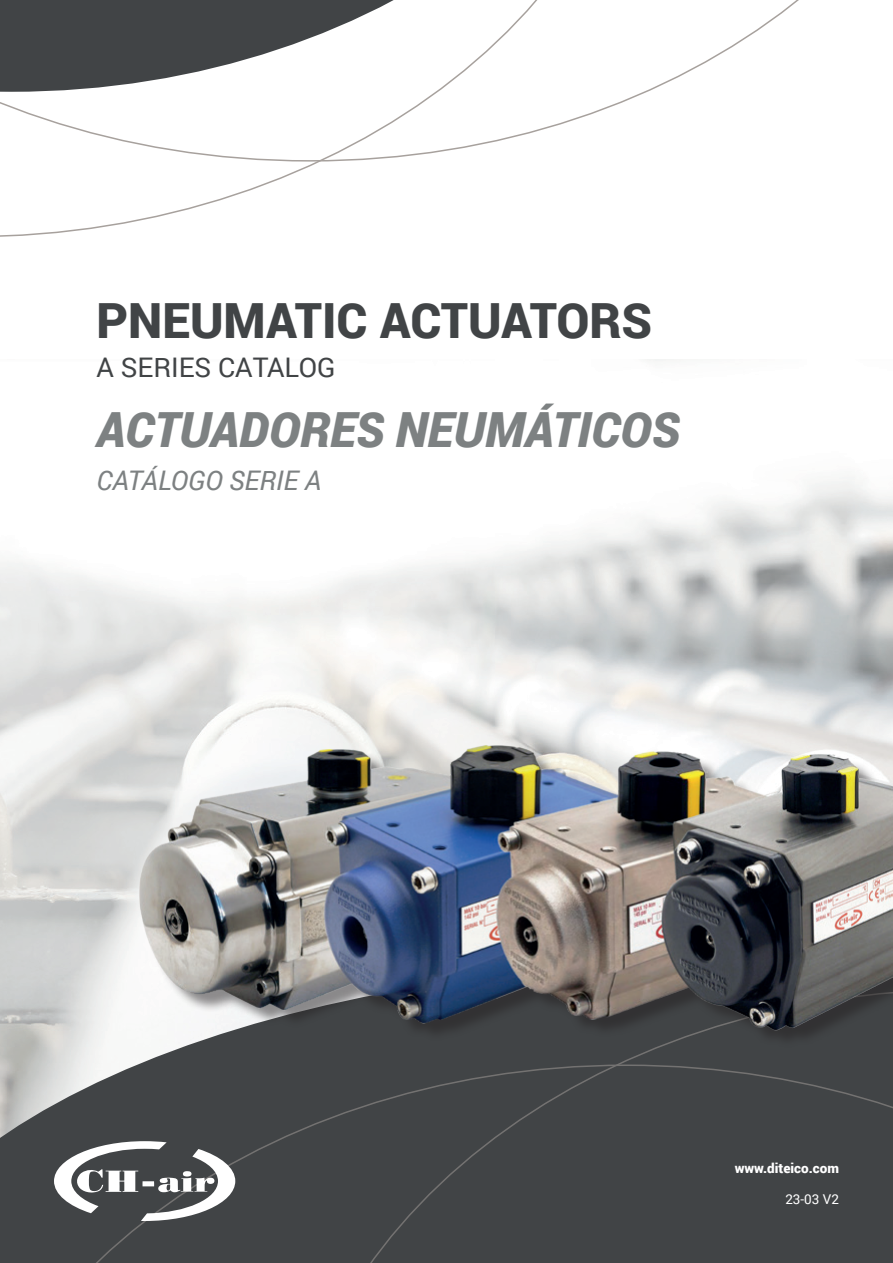
<style>
.page{position:relative;width:893px;height:1263px;background:#fff}
.page>*{position:absolute;margin:0;border:0;box-sizing:border-box;transform-origin:0 0}
.t1{font:italic 900 48.45px "Roboto";color:#7d8182}
.t2{font:900 48.45px "Roboto";color:#414446}
.t3{font:27px "Roboto";color:#414446}
.t4{font:italic 27px "Roboto";color:#7d8182}
.t5{font:900 13.5px "Roboto";color:#fff}
.t6{font:13.5px "Roboto";color:#fff}
</style>
<div class="page">
<svg style="left:0;top:162px;width:319px;height:75px"></svg>
<svg style="left:0;top:0;width:799px;height:162px"></svg>
<svg style="left:0;top:963px;width:283px;height:101px;background:#c5c6c5"></svg>
<svg style="left:0;top:1064px;width:283px;height:199px;background:#515455"></svg>
<div style="left:283px;top:1057px;width:610px;height:206px;background:#414446"></div>
<svg style="left:54px;top:1141px;width:181px;height:80px"></svg>
<img style="left:99px;top:710px;width:794px;height:347px">
<p class="t2" style="left:97px;top:286px;width:557px">PNEUMATIC ACTUATORS</p>
<p class="t3" style="left:97px;top:348px;width:241px">A SERIES CATALOG</p>
<p class="t1" style="left:97px;top:396px;width:585px">ACTUADORES NEUMÁTICOS</p>
<p class="t4" style="left:97px;top:461px;width:226px">CATÁLOGO SERIE A</p>
<p class="t5" style="left:735px;top:1158px;width:106px">www.diteico.com</p>
<p class="t6" style="left:785px;top:1190px;width:55px">23-03 V2</p>
</div>
